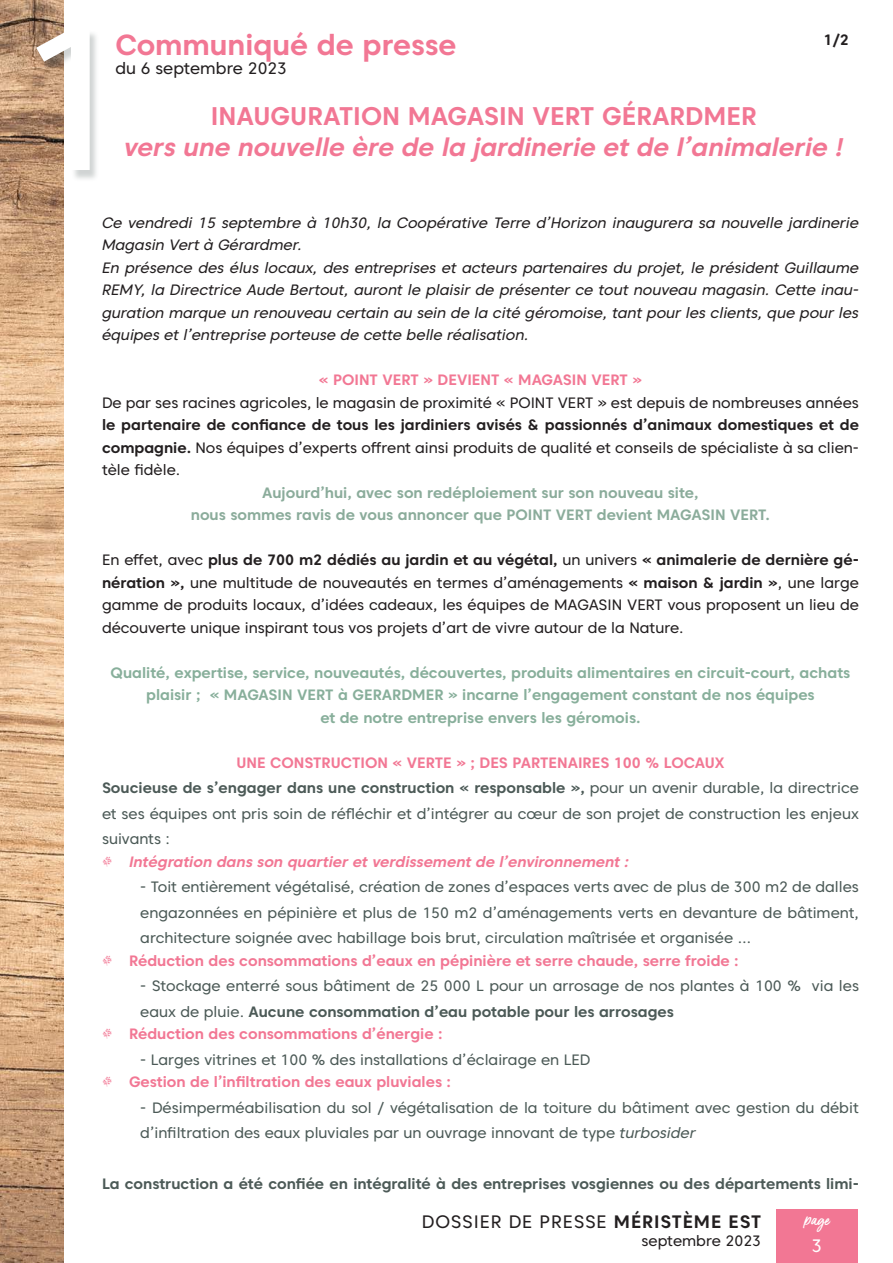
<style>
.page{position:relative;width:893px;height:1263px;background:#fff}
.page>*{position:absolute;margin:0;border:0;box-sizing:border-box;transform-origin:0 0}
.t1{font:202.8px "Caros";color:#fff}
.t2{font:700 28.95px "Caros";color:#f27794}
.t3{font:italic 700 25.5px "Caros";color:#f27794}
.t4{font:700 25.5px "Caros";color:#f27794}
.t5{font:18px "Caros";letter-spacing:.05em;color:#231f20}
.t6{font:18px "Gotcha";color:#fff}
.t7{font:18px "Caros";color:#fff}
.t8{font:16.5px "Caros";color:#231f20}
.t9{font:15px/22.5px "Caros";color:#231f20;text-align:justify}
.retrait_sous_puce{font:15px/25.5px "Caros";color:#4c5a57}
.t10{font:italic 15px/22.5px "Caros";color:#231f20}
.t11{font:700 15px "Caros";color:#f27794}
.t12{font:700 15px/22.5px "Caros";color:#88af9b;text-align:center}
.paraphe{font:15px/25.5px "Caros";color:#4c5a57;text-align:justify}
.t13{font:700 15px "Caros";color:#8bac9b}
.paraphe-2{font:700 15px "Caros";color:#4c5a57}
.t14{font:italic 700 15px "Caros";color:#f27794}
.t15{font:700 15px "Caros";color:#231f20}
.s1{font-weight:700}
.s2{font-family:"Floralia";font-weight:400;font-style:normal}
.s3{font-family:"Floralia";font-weight:400}
.s4{font-style:italic}
</style>
<div class="page">
<div style="left:776px;top:1209px;width:82px;height:54px;background:#f27794"></div>
<img style="left:0;top:0;width:64px;height:1263px">
<div style="left:36px;top:30px;width:64px;height:152px;background:#4c5a57;opacity:.26"></div>
<p class="t1" style="left:13px;top:-33px;width:122px">1</p>
<p class="t2" style="left:115px;top:25px;width:343px">Communiqué de presse</p>
<p class="t8" style="left:115px;top:58px;width:173px">du 6 septembre 2023</p>
<p class="t15" style="left:824px;top:29px;width:27px">1/2</p>
<p class="t4" style="left:211px;top:99px;width:547px">INAUGURATION MAGASIN VERT GÉRARDMER</p>
<p class="t3" style="left:124px;top:130px;width:721px">vers une nouvelle ère de la jardinerie et de l’animalerie !</p>
<p class="t10" style="left:102px;top:211px;width:758px">Ce vendredi 15 septembre à 10h30, la Coopérative Terre d’Horizon inaugurera sa nouvelle jardinerie<br>Magasin Vert à Gérardmer.</p>
<p class="t10" style="left:102px;top:256px;width:758px;text-align:justify">En présence des élus locaux, des entreprises et acteurs partenaires du projet, le président Guillaume REMY, la Directrice Aude Bertout, auront le plaisir de présenter ce tout nouveau magasin. Cette inau&shy;guration marque un renouveau certain au sein de la cité géromoise, tant pour les clients, que pour les équipes et l’entreprise porteuse de cette belle réalisation.</p>
<p class="t11" style="left:319px;top:370px;width:325px">« POINT VERT » DEVIENT « MAGASIN VERT »</p>
<p class="t9" style="left:102px;top:391px;width:758px">De par ses racines agricoles, le magasin de proximité « POINT VERT » est depuis de nombreuses années <span class="s1">le partenaire de confiance de tous les jardiniers avisés &amp; passionnés d’animaux domestiques et de compagnie.</span> Nos équipes d’experts offrent ainsi produits de qualité et conseils de spécialiste à sa clien&shy;tèle fidèle.</p>
<p class="t13" style="left:262px;top:482px;width:438px">Aujourd’hui, avec son redéploiement sur son nouveau site,</p>
<p class="t13" style="left:191px;top:505px;width:581px">nous sommes ravis de vous annoncer que POINT VERT devient MAGASIN VERT.</p>
<p class="t9" style="left:102px;top:548px;width:758px">En effet, avec <span class="s1">plus de 700 m2 dédiés au jardin et au végétal,</span> un univers <span class="s1">« animalerie de dernière gé&shy;nération »,</span> une multitude de nouveautés en termes d’aménagements <span class="s1">« maison &amp; jardin »</span>, une large gamme de produits locaux, d’idées cadeaux, les équipes de MAGASIN VERT vous proposent un lieu de découverte unique inspirant tous vos projets d’art de vivre autour de la Nature.</p>
<p class="t12" style="left:111px;top:661px;width:741px">Qualité, expertise, service, nouveautés, découvertes, produits alimentaires en circuit-court, achats plaisir ; « MAGASIN VERT à GERARDMER » incarne l’engagement constant de nos équipes</p>
<p class="t12" style="left:320px;top:706px;width:322px">et de notre entreprise envers les géromois.</p>
<p class="t11" style="left:236px;top:752px;width:490px">UNE CONSTRUCTION « VERTE » ; DES PARTENAIRES 100 % LOCAUX</p>
<p class="paraphe" style="left:102px;top:775px;width:758px"><span class="s1">Soucieuse de s’engager dans une construction « responsable »,</span> pour un avenir durable, la directrice et ses équipes ont pris soin de réfléchir et d’intégrer au cœur de son projet de construction les enjeux suivants :</p>
<p class="t14" style="left:102px;top:851px;width:529px"><span class="s2">D</span> Intégration dans son quartier et verdissement de l’environnement :</p>
<p class="retrait_sous_puce" style="left:140px;top:874px;width:720px;text-align:justify">- Toit entièrement végétalisé, création de zones d’espaces verts avec de plus de 300 m2 de dalles engazonnées en pépinière et plus de 150 m2 d’aménagements verts en devanture de bâtiment, architecture soignée avec habillage bois brut, circulation maîtrisée et organisée …</p>
<p class="t11" style="left:102px;top:950px;width:638px"><span class="s3">D</span> Réduction des consommations d’eaux en pépinière et serre chaude, serre froide :</p>
<p class="retrait_sous_puce" style="left:140px;top:973px;width:720px">- Stockage enterré sous bâtiment de 25 000 L pour un arrosage de nos plantes à 100 % via les eaux de pluie. <span class="s1">Aucune consommation d’eau potable pour les arrosages</span></p>
<p class="t11" style="left:102px;top:1024px;width:342px"><span class="s3">D</span> Réduction des consommations d’énergie :</p>
<p class="retrait_sous_puce" style="left:140px;top:1046px;width:452px">- Larges vitrines et 100 % des installations d’éclairage en LED</p>
<p class="t11" style="left:102px;top:1072px;width:351px"><span class="s3">D</span> Gestion de l’infiltration des eaux pluviales :</p>
<p class="retrait_sous_puce" style="left:140px;top:1094px;width:720px">- Désimperméabilisation du sol / végétalisation de la toiture du bâtiment avec gestion du débit d’infiltration des eaux pluviales par un ouvrage innovant de type <span class="s4">turbosider</span></p>
<p class="paraphe-2" style="left:102px;top:1174px;width:758px">La construction a été confiée en intégralité à des entreprises vosgiennes ou des départements limi-</p>
<p class="t5" style="left:422px;top:1210px;width:341px">DOSSIER DE PRESSE <span class="s1">MÉRISTÈME EST</span></p>
<p class="t9" style="left:642px;top:1229px;width:121px">septembre 2023</p>
<p class="t6" style="left:804px;top:1207px;width:27px">page</p>
<p class="t7" style="left:812px;top:1234px;width:12px">3</p>
</div>
